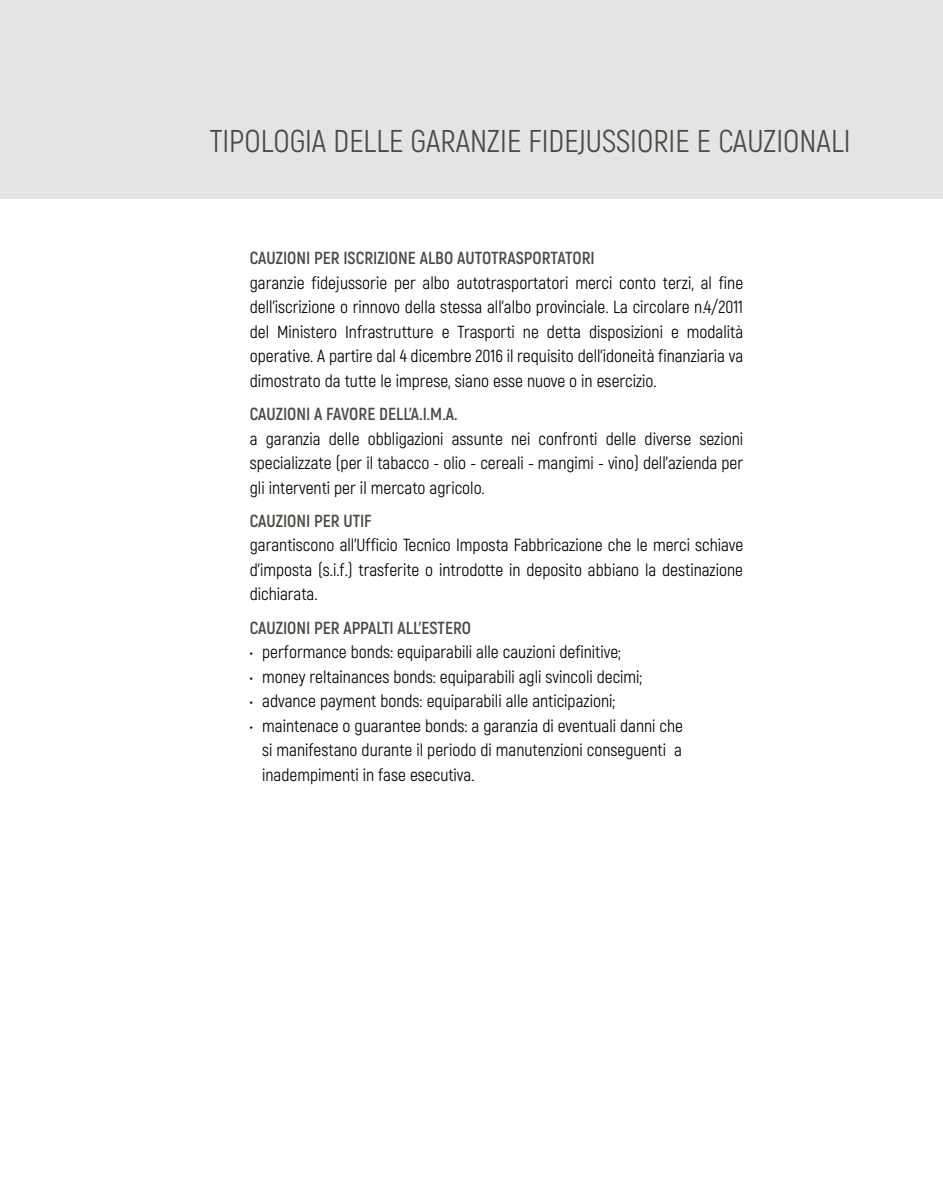
<style>
.page{position:relative;width:943px;height:1191px;background:#fff}
.page>*{position:absolute;margin:0;border:0;box-sizing:border-box;transform-origin:0 0}
.t1{font:31.5px "Akrobat";color:#4b4b45}
.t2{font:17.5px/24.5px "Akrobat";color:#000;text-align:justify}
.t3{font:700 17.5px "Akrobat";color:#4b4b45}
</style>
<div class="page">
<div style="left:0;top:0;width:943px;height:198px;background:#e3e4e4"></div>
<h1 class="t1" style="left:210px;top:123px;width:642px">tipologia delle garanzie fidejussiorie e cauzionali</h1>
<p class="t3" style="left:250px;top:247px;width:346px">CAUZIONI PER ISCRIZIONE ALBO AUTOTRASPORTATORI</p>
<p class="t2" style="left:250px;top:270px;width:495px">garanzie fidejussorie per albo autotrasportatori merci conto terzi, al fine dell’iscrizione o rinnovo della stessa all’albo provinciale. La circolare n.4/2011 del Ministero Infrastrutture e Trasporti ne detta disposizioni e modalità operative. A partire dal 4 dicembre 2016 il requisito dell’idoneità finanziaria va dimostrato da tutte le imprese, siano esse nuove o in esercizio.</p>
<p class="t3" style="left:250px;top:403px;width:209px">CAUZIONI A FAVORE DELL’A.I.M.A.</p>
<p class="t2" style="left:250px;top:426px;width:495px">a garanzia delle obbligazioni assunte nei confronti delle diverse sezioni specializzate (per il tabacco - olio - cereali - mangimi - vino) dell’azienda per gli interventi per il mercato agricolo.</p>
<p class="t3" style="left:250px;top:510px;width:121px">CAUZIONI PER UTIF</p>
<p class="t2" style="left:250px;top:533px;width:495px">garantiscono all’Ufficio Tecnico Imposta Fabbricazione che le merci schiave d’imposta (s.i.f.) trasferite o introdotte in deposito abbiano la destinazione dichiarata.</p>
<p class="t3" style="left:250px;top:616px;width:223px">CAUZIONI PER APPALTI ALL’ESTERO</p>
<p class="t2" style="left:250px;top:640px;width:373px">• performance bonds: equiparabili alle cauzioni definitive;</p>
<p class="t2" style="left:250px;top:664px;width:394px">• money reltainances bonds: equiparabili agli svincoli decimi;</p>
<p class="t2" style="left:250px;top:689px;width:367px">• advance payment bonds: equiparabili alle anticipazioni;</p>
<p class="t2" style="left:262px;top:713px;width:422px;text-indent:-12px">• maintenace o guarantee bonds: a garanzia di eventuali danni che si manifestano durante il periodo di manutenzioni conseguenti a inadempimenti in fase esecutiva.</p>
</div>
